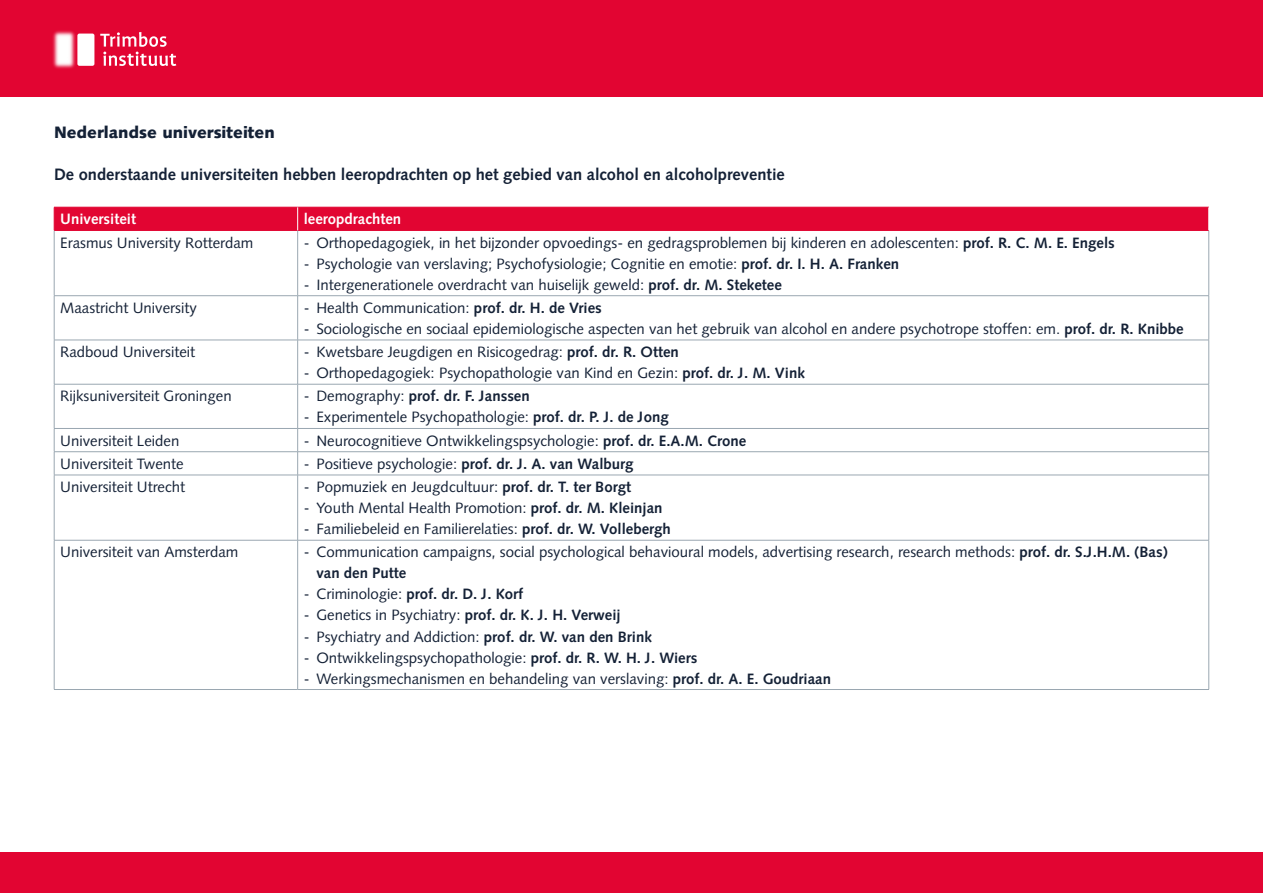
<style>
.page{position:relative;width:1263px;height:893px;background:#fff}
.page>*{position:absolute;margin:0;border:0;box-sizing:border-box;transform-origin:0 0}
.t1{font:700 16.5px "Syntax LT Std";color:#142136}
.t2{font:900 16.5px "Syntax LT Std";color:#142136}
.brood{font:15px/21px "Syntax LT Std";color:#142136}
.t3{font:700 15px "Syntax LT Std";color:#142136}
.t4{font:700 15px "Syntax LT Std";color:#fff}
.s1{font-weight:700}
.s2{font-weight:400}
</style>
<div class="page">
<div style="left:0;top:853px;width:1263px;height:40px;background:#e20532"></div>
<hr style="left:54px;top:230px;width:244px;height:1px;background:#e20532">
<hr style="left:298px;top:230px;width:911px;height:1px;background:#e20532">
<div style="left:54px;top:207px;width:1155px;height:23px;background:#e20532"></div>
<hr style="left:54px;top:231px;width:1px;height:65px;background:#9aa7b1">
<hr style="left:297px;top:231px;width:1px;height:65px;background:#9aa7b1">
<hr style="left:1208px;top:231px;width:1px;height:65px;background:#9aa7b1">
<hr style="left:54px;top:295px;width:244px;height:1px;background:#9aa7b1">
<hr style="left:54px;top:296px;width:1px;height:44px;background:#9aa7b1">
<hr style="left:298px;top:295px;width:911px;height:1px;background:#9aa7b1">
<hr style="left:297px;top:296px;width:1px;height:44px;background:#9aa7b1">
<hr style="left:1208px;top:296px;width:1px;height:44px;background:#9aa7b1">
<hr style="left:54px;top:340px;width:244px;height:1px;background:#9aa7b1">
<hr style="left:54px;top:340px;width:1px;height:44px;background:#9aa7b1">
<hr style="left:298px;top:340px;width:911px;height:1px;background:#9aa7b1">
<hr style="left:297px;top:340px;width:1px;height:44px;background:#9aa7b1">
<hr style="left:1208px;top:340px;width:1px;height:44px;background:#9aa7b1">
<hr style="left:54px;top:384px;width:244px;height:1px;background:#9aa7b1">
<hr style="left:54px;top:384px;width:1px;height:44px;background:#9aa7b1">
<hr style="left:298px;top:384px;width:911px;height:1px;background:#9aa7b1">
<hr style="left:297px;top:384px;width:1px;height:44px;background:#9aa7b1">
<hr style="left:1208px;top:384px;width:1px;height:44px;background:#9aa7b1">
<hr style="left:54px;top:428px;width:244px;height:1px;background:#9aa7b1">
<hr style="left:298px;top:428px;width:911px;height:1px;background:#9aa7b1">
<hr style="left:54px;top:451px;width:244px;height:1px;background:#9aa7b1">
<svg style="left:54px;top:429px;width:1px;height:46px"></svg>
<hr style="left:298px;top:451px;width:911px;height:1px;background:#9aa7b1">
<svg style="left:297px;top:429px;width:1px;height:46px"></svg>
<svg style="left:1208px;top:429px;width:1px;height:46px"></svg>
<hr style="left:54px;top:475px;width:244px;height:1px;background:#9aa7b1">
<hr style="left:54px;top:475px;width:1px;height:65px;background:#9aa7b1">
<hr style="left:298px;top:475px;width:911px;height:1px;background:#9aa7b1">
<hr style="left:297px;top:475px;width:1px;height:65px;background:#9aa7b1">
<hr style="left:1208px;top:475px;width:1px;height:65px;background:#9aa7b1">
<hr style="left:54px;top:540px;width:244px;height:1px;background:#9aa7b1">
<hr style="left:54px;top:540px;width:1px;height:149px;background:#9aa7b1">
<hr style="left:298px;top:540px;width:911px;height:1px;background:#9aa7b1">
<hr style="left:297px;top:540px;width:1px;height:149px;background:#9aa7b1">
<hr style="left:1208px;top:540px;width:1px;height:149px;background:#9aa7b1">
<hr style="left:54px;top:689px;width:244px;height:1px;background:#9aa7b1">
<hr style="left:298px;top:689px;width:911px;height:1px;background:#9aa7b1">
<div style="left:0;top:0;width:1263px;height:96px;background:#e20532"></div>
<svg style="left:103px;top:32px;width:73px;height:34px"></svg>
<img style="left:53px;top:30px;width:50px;height:39px">
<p class="t2" style="left:54px;top:123px;width:222px">Nederlandse universiteiten</p>
<p class="t1" style="left:54px;top:165px;width:732px">De onderstaande universiteiten hebben leeropdrachten op het gebied van alcohol en alcoholpreventie</p>
<p class="t4" style="left:60px;top:211px;width:77px">Universiteit</p>
<p class="t4" style="left:304px;top:211px;width:99px">leeropdrachten</p>
<p class="brood" style="left:60px;top:232px;width:195px">Erasmus University Rotterdam</p>
<p class="brood" style="left:304px;top:232px;width:813px">- Orthopedagogiek, in het bijzonder opvoedings- en gedragsproblemen bij kinderen en adolescenten: <span class="s1">prof. R. C. M. E. Engels</span></p>
<p class="brood" style="left:304px;top:253px;width:597px">- Psychologie van verslaving; Psychofysiologie; Cognitie en emotie: <span class="s1">prof. dr. I. H. A. Franken</span></p>
<p class="brood" style="left:304px;top:274px;width:480px">- Intergenerationele overdracht van huiselijk geweld: <span class="s1">prof. dr. M. Steketee</span></p>
<p class="brood" style="left:60px;top:297px;width:138px">Maastricht University</p>
<p class="brood" style="left:304px;top:297px;width:300px">- Health Communication: <span class="s1">prof. dr. H. de Vries</span></p>
<p class="brood" style="left:304px;top:318px;width:881px">- Sociologische en sociaal epidemiologische aspecten van het gebruik van alcohol en andere psychotrope stoffen: em. <span class="s1">prof. dr. R. Knibbe</span></p>
<p class="brood" style="left:60px;top:342px;width:137px">Radboud Universiteit</p>
<p class="brood" style="left:304px;top:342px;width:377px">- Kwetsbare Jeugdigen en Risicogedrag: <span class="s1">prof. dr. R. Otten</span></p>
<p class="brood" style="left:304px;top:363px;width:503px">- Orthopedagogiek: Psychopathologie van Kind en Gezin: <span class="s1">prof. dr. J. M. Vink</span></p>
<p class="brood" style="left:60px;top:386px;width:173px">Rijksuniversiteit Groningen</p>
<p class="t3" style="left:304px;top:388px;width:228px"><span class="s2">- Demography:</span> prof. dr. F. Janssen</p>
<p class="brood" style="left:304px;top:407px;width:367px">- Experimentele Psychopathologie: <span class="s1">prof. dr. P. J. de Jong</span></p>
<p class="brood" style="left:60px;top:430px;width:121px">Universiteit Leiden</p>
<p class="brood" style="left:304px;top:430px;width:444px">- Neurocognitieve Ontwikkelingspsychologie: <span class="s1">prof. dr. E.A.M. Crone</span></p>
<p class="brood" style="left:60px;top:453px;width:125px">Universiteit Twente</p>
<p class="brood" style="left:304px;top:453px;width:331px">- Positieve psychologie: <span class="s1">prof. dr. J. A. van Walburg</span></p>
<p class="brood" style="left:60px;top:477px;width:126px">Universiteit Utrecht</p>
<p class="brood" style="left:304px;top:477px;width:329px">- Popmuziek en Jeugdcultuur: <span class="s1">prof. dr. T. ter Borgt</span></p>
<p class="brood" style="left:304px;top:498px;width:360px">- Youth Mental Health Promotion: <span class="s1">prof. dr. M. Kleinjan</span></p>
<p class="brood" style="left:304px;top:519px;width:369px">- Familiebeleid en Familierelaties: <span class="s1">prof. dr. W. Vollebergh</span></p>
<p class="brood" style="left:60px;top:542px;width:180px">Universiteit van Amsterdam</p>
<p class="brood" style="left:316px;top:542px;width:853px;text-indent:-13px">- Communication campaigns, social psychological behavioural models, advertising research, research methods: <span class="s1">prof. dr. S.J.H.M. (Bas) van den Putte</span></p>
<p class="t3" style="left:304px;top:586px;width:221px"><span class="s2">- Criminologie:</span> prof. dr. D. J. Korf</p>
<p class="brood" style="left:304px;top:605px;width:318px">- Genetics in Psychiatry: <span class="s1">prof. dr. K. J. H. Verweij</span></p>
<p class="brood" style="left:304px;top:626px;width:350px">- Psychiatry and Addiction: <span class="s1">prof. dr. W. van den Brink</span></p>
<p class="brood" style="left:304px;top:647px;width:395px">- Ontwikkelingspsychopathologie: <span class="s1">prof. dr. R. W. H. J. Wiers</span></p>
<p class="brood" style="left:304px;top:668px;width:529px">- Werkingsmechanismen en behandeling van verslaving: <span class="s1">prof. dr. A. E. Goudriaan</span></p>
</div>
